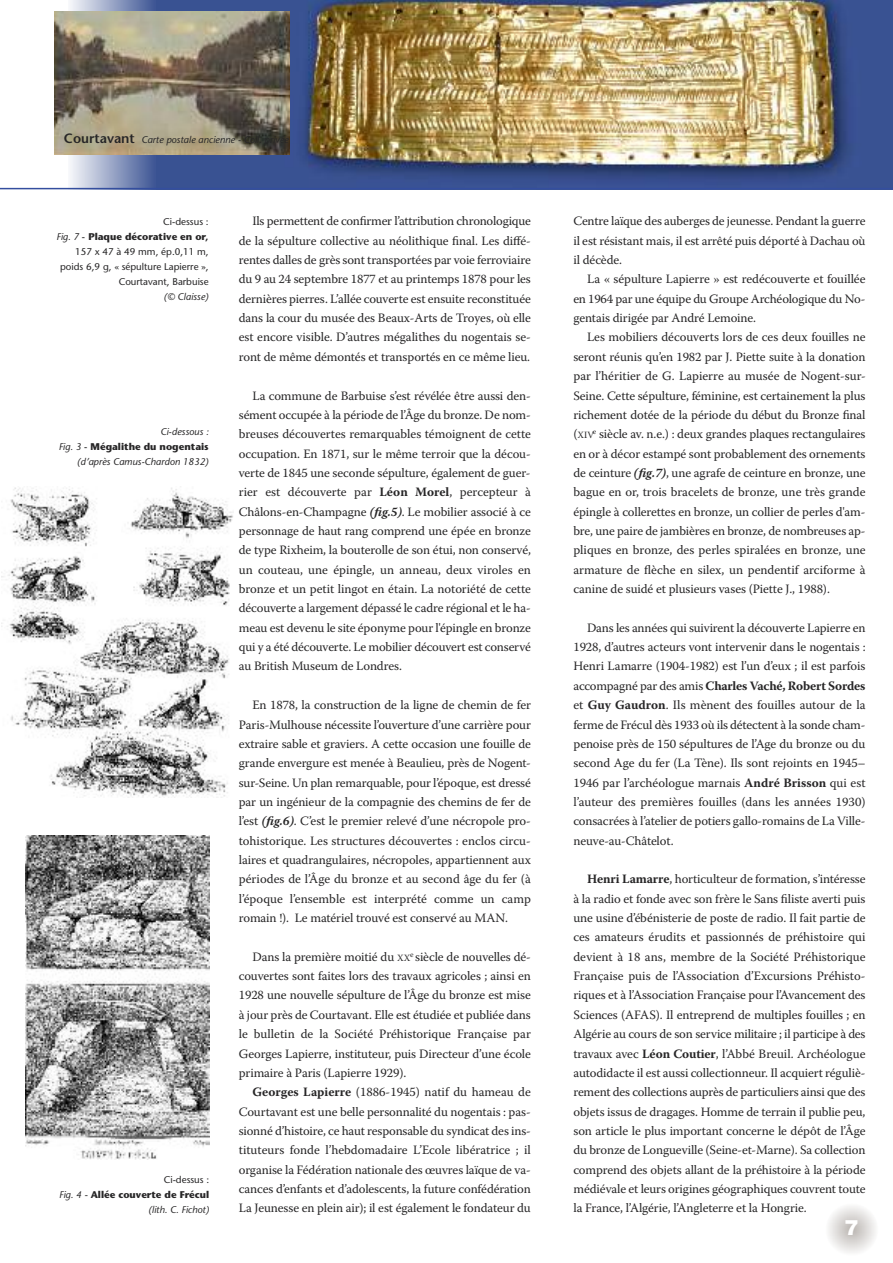
<style>
.page{position:relative;width:893px;height:1263px;background:#fff}
.page>*{position:absolute;margin:0;border:0;box-sizing:border-box;transform-origin:0 0}
.t1{font:900 21px "Helvetica";color:#fff}
.t2{font:12.75px/19.4px "Warnock Pro";letter-spacing:-.01em;color:#272627;text-align:justify}
.t3{font:italic 9.75px/15px "Stone Sans";color:#272627;text-align:right}
.t4{font:9.75px/15px "Stone Sans";color:#272627;text-align:right}
.t5{font:700 9.75px/15px "Stone Sans";color:#272627;text-align:right}
.s1{font-weight:600;font-style:normal;font-size:13.5px}
.s2{font-style:italic}
.s3{font-weight:700}
.s4{font-weight:700;font-style:normal}
.s5{font-weight:400}
.s6{font-weight:400;font-style:italic}
.s7{font-weight:700;font-style:italic}
.s8{font-size:9.6px}
</style>
<div class="page">
<img style="left:66px;top:0;width:827px;height:188px">
<img style="left:66px;top:189px;width:90px;height:1px">
<img style="left:69px;top:0;width:87px;height:188px">
<hr style="left:0;top:188px;width:893px;height:1px;background:#344e9e">
<img style="left:54px;top:12px;width:235px;height:142px">
<img style="left:2px;top:486px;width:232px;height:312px">
<img style="left:26px;top:835px;width:183px;height:324px">
<p class="t3" style="left:64px;top:134px;width:226px"><span class="s1">Courtavant</span> Carte postale ancienne - Coll. privée</p>
<p class="t4" style="left:57px;top:215px;width:154px">Ci-dessus :<br><span class="s2">Fig. 7</span> <span class="s3">- Plaque décorative en or,<br></span>157 x 47 à 49 mm, ép.0,11 m, poids 6,9 g, « sépulture Lapierre »,<br>Courtavant, Barbuise</p>
<p class="t3" style="left:164px;top:290px;width:46px">(© Claisse)</p>
<p class="t3" style="left:59px;top:425px;width:151px">Ci-dessous :<br>Fig. 3 <span class="s4">- Mégalithe du nogentais </span>(d’après Camus-Chardon 1832)</p>
<p class="t5" style="left:59px;top:1173px;width:151px"><span class="s5">Ci-dessus :<br></span><span class="s6">Fig. 4</span> <span class="s5">-</span> Allée couverte de Frécul <span class="s6">(lith. C. Fichot)</span></p>
<p class="t2" style="left:239px;top:213px;width:294px;text-indent:14px">Ils permettent de confirmer l’attribution chronologique de la sépulture collective au néolithique final. Les diffé&shy;rentes dalles de grès sont transportées par voie ferroviaire du 9 au 24 septembre 1877 et au printemps 1878 pour les dernières pierres. L’allée couverte est ensuite reconstituée dans la cour du musée des Beaux-Arts de Troyes, où elle est encore visible. D’autres mégalithes du nogentais se&shy;ront de même démontés et transportés en ce même lieu.</p>
<p class="t2" style="left:239px;top:387px;width:294px;text-indent:14px">La commune de Barbuise s’est révélée être aussi den&shy;sément occupée à la période de l’Âge du bronze. De nom&shy;breuses découvertes remarquables témoignent de cette occupation. En 1871, sur le même terroir que la décou&shy;verte de 1845 une seconde sépulture, également de guer&shy;rier est découverte par <span class="s3">Léon Morel</span>, percepteur à Châlons-en-Champagne <span class="s7">(fig.5)</span>. Le mobilier associé à ce personnage de haut rang comprend une épée en bronze de type Rixheim, la bouterolle de son étui, non conservé, un couteau, une épingle, un anneau, deux viroles en bronze et un petit lingot en étain. La notoriété de cette découverte a largement dépassé le cadre régional et le ha&shy;meau est devenu le site éponyme pour l'épingle en bronze qui y a été découverte. Le mobilier découvert est conservé au British Museum de Londres.</p>
<p class="t2" style="left:239px;top:696px;width:294px;text-indent:14px">En 1878, la construction de la ligne de chemin de fer Paris-Mulhouse nécessite l’ouverture d’une carrière pour extraire sable et graviers. A cette occasion une fouille de grande envergure est menée à Beaulieu, près de Nogent&shy;sur-Seine. Un plan remarquable, pour l’époque, est dressé par un ingénieur de la compagnie des chemins de fer de l’est <span class="s7">(fig.6)</span>. C’est le premier relevé d’une nécropole pro&shy;tohistorique. Les structures découvertes : enclos circu&shy;laires et quadrangulaires, nécropoles, appartiennent aux périodes de l’Âge du bronze et au second âge du fer (à l’époque l’ensemble est interprété comme un camp romain !). Le matériel trouvé est conservé au MAN.</p>
<p class="t2" style="left:239px;top:948px;width:294px;text-indent:14px">Dans la première moitié du <span class="s8">xx</span><sup>e</sup> siècle de nouvelles dé&shy;couvertes sont faites lors des travaux agricoles ; ainsi en 1928 une nouvelle sépulture de l’Âge du bronze est mise à jour près de Courtavant. Elle est étudiée et publiée dans le bulletin de la Société Préhistorique Française par Georges Lapierre, instituteur, puis Directeur d’une école primaire à Paris (Lapierre 1929).</p>
<p class="t2" style="left:239px;top:1083px;width:294px;text-indent:14px"><span class="s3">Georges Lapierre</span> (1886-1945) natif du hameau de Courtavant est une belle personnalité du nogentais : pas&shy;sionné d’histoire, ce haut responsable du syndicat des ins&shy;tituteurs fonde l’hebdomadaire L’Ecole libératrice ; il organise la Fédération nationale des œuvres laïque de va&shy;cances d’enfants et d’adolescents, la future confédération La Jeunesse en plein air); il est également le fondateur du</p>
<p class="t2" style="left:573px;top:213px;width:294px">Centre laïque des auberges de jeunesse. Pendant la guerre il est résistant mais, il est arrêté puis déporté à Dachau où il décède.</p>
<p class="t2" style="left:573px;top:271px;width:294px;text-indent:14px">La « sépulture Lapierre » est redécouverte et fouillée en 1964 par une équipe du Groupe Archéologique du No&shy;gentais dirigée par André Lemoine.</p>
<p class="t2" style="left:573px;top:329px;width:294px;text-indent:14px">Les mobiliers découverts lors de ces deux fouilles ne seront réunis qu’en 1982 par J. Piette suite à la donation par l’héritier de G. Lapierre au musée de Nogent-sur-Seine. Cette sépulture, féminine, est certainement la plus richement dotée de la période du début du Bronze final (<span class="s8">xIV</span><sup>e</sup> siècle av. n.e.) : deux grandes plaques rectangulaires en or à décor estampé sont probablement des ornements de ceinture <span class="s7">(fig.7)</span>, une agrafe de ceinture en bronze, une bague en or, trois bracelets de bronze, une très grande épingle à collerettes en bronze, un collier de perles d'am&shy;bre, une paire de jambières en bronze, de nombreuses ap&shy;pliques en bronze, des perles spiralées en bronze, une armature de flèche en silex, un pendentif arciforme à canine de suidé et plusieurs vases (Piette J., 1988).</p>
<p class="t2" style="left:573px;top:619px;width:294px;text-indent:14px">Dans les années qui suivirent la découverte Lapierre en 1928, d’autres acteurs vont intervenir dans le nogentais :<br>Henri Lamarre (1904-1982) est l’un d’eux ; il est parfois accompagné par des amis <span class="s3">Charles Vaché, Robert Sordes </span>et <span class="s3">Guy Gaudron</span>. Ils mènent des fouilles autour de la ferme de Frécul dès 1933 où ils détectent à la sonde cham&shy;penoise près de 150 sépultures de l’Age du bronze ou du second Age du fer (La Tène). Ils sont rejoints en 1945– 1946 par l’archéologue marnais <span class="s3">André Brisson</span> qui est l’auteur des premières fouilles (dans les années 1930) consacrées à l’atelier de potiers gallo-romains de La Ville&shy;neuve-au-Châtelot.</p>
<p class="t2" style="left:573px;top:870px;width:294px;text-indent:14px"><span class="s3">henri Lamarre</span>, horticulteur de formation, s’intéresse à la radio et fonde avec son frère le Sans filiste averti puis une usine d’ébénisterie de poste de radio. Il fait partie de ces amateurs érudits et passionnés de préhistoire qui devient à 18 ans, membre de la Société Préhistorique Française puis de l’Association d’Excursions Préhisto&shy;riques et à l’Association Française pour l’Avancement des Sciences (AFAS). Il entreprend de multiples fouilles ; en Algérie au cours de son service militaire ; il participe à des travaux avec <span class="s3">Léon Coutier</span>, l’Abbé Breuil. Archéologue autodidacte il est aussi collectionneur. Il acquiert réguliè&shy;rement des collections auprès de particuliers ainsi que des objets issus de dragages. Homme de terrain il publie peu, son article le plus important concerne le dépôt de l’Âge du bronze de Longueville (Seine-et-Marne). Sa collection comprend des objets allant de la préhistoire à la période médiévale et leurs origines géographiques couvrent toute la France, l’Algérie, l’Angleterre et la Hongrie.</p>
<h1 class="t1" style="left:844px;top:1215px;width:16px">7</h1>
</div>
